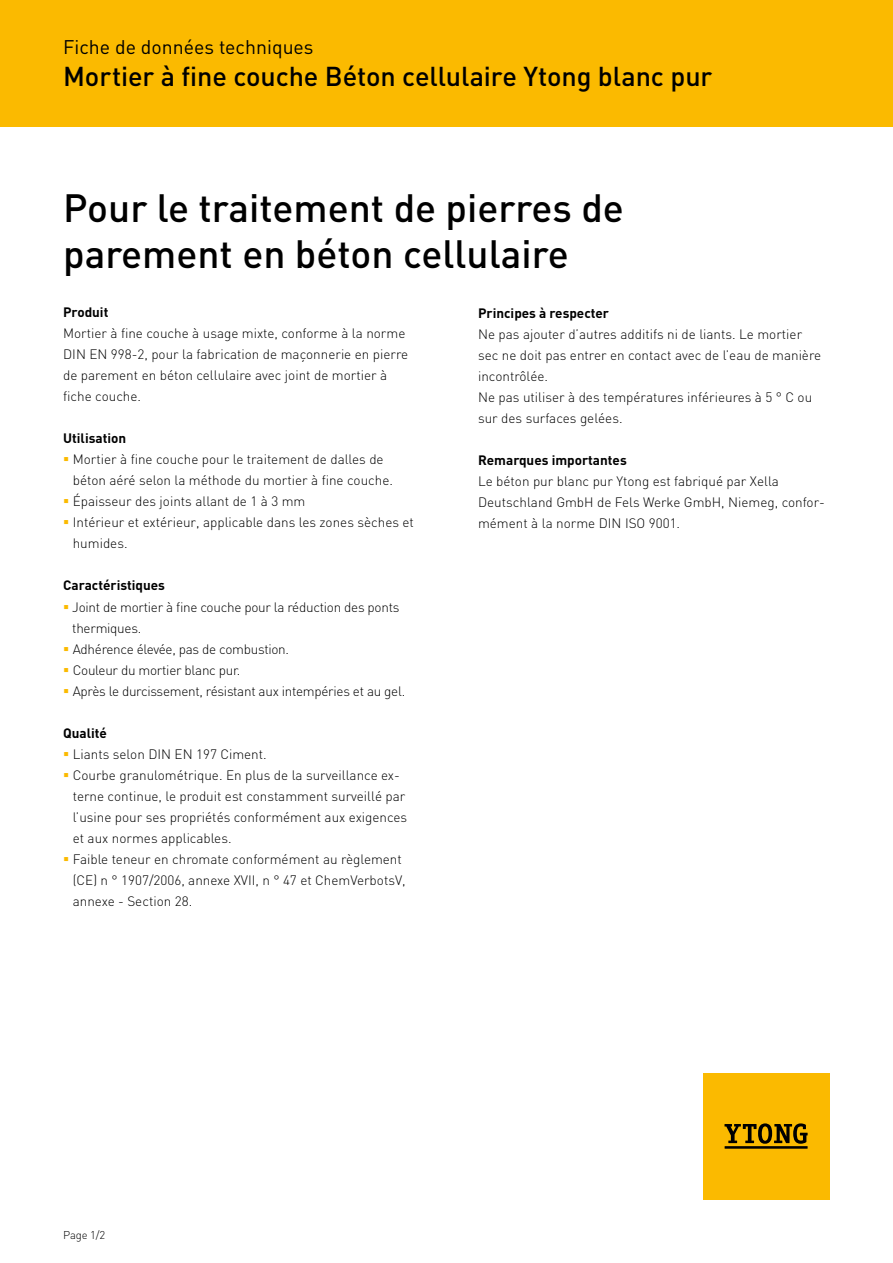
<style>
.page{position:relative;width:893px;height:1263px;background:#fff}
.page>*{position:absolute;margin:0;border:0;box-sizing:border-box;transform-origin:0 0}
.t1{font:500 39px/46.8px "DIN";color:#000}
.t2{font:500 27px "DIN";letter-spacing:-.005em;color:#000}
.t3{font:19.5px "DIN";color:#000}
.t4{font:300 13.5px/21px "DIN";color:#000}
.t5{font:300 13.5px/21px "DIN";letter-spacing:-.02em;color:#000}
.t6{font:700 13.5px "DIN";color:#000}
.t7{font:300 11.25px "DIN";color:#000}
.s1{color:#fbba00}
</style>
<div class="page">
<div style="left:0;top:0;width:893px;height:126px;background:#fbba00"></div>
<div style="left:703px;top:1073px;width:126px;height:126px;background:#fbba00"></div>
<svg style="left:724px;top:1123px;width:84px;height:21px"></svg>
<hr style="left:725px;top:1146px;width:83px;height:3px;background:#000">
<h3 class="t3" style="left:63px;top:35px;width:252px">Fiche de données techniques</h3>
<h2 class="t2" style="left:63px;top:59px;width:651px">Mortier à fine couche Béton cellulaire Ytong blanc pur</h2>
<h1 class="t1" style="left:63px;top:183px;width:562px">Pour le traitement de pierres de parement en béton cellulaire</h1>
<p class="t6" style="left:63px;top:304px;width:47px">Produit</p>
<p class="t4" style="left:63px;top:323px;width:346px">Mortier à fine couche à usage mixte, conforme à la norme DIN EN 998-2, pour la fabrication de maçonnerie en pierre de parement en béton cellulaire avec joint de mortier à fiche couche.</p>
<p class="t6" style="left:63px;top:430px;width:65px">Utilisation</p>
<p class="t4" style="left:73px;top:449px;width:322px;text-indent:-10px"><span class="s1">▪</span> Mortier à fine couche pour le traitement de dalles de béton aéré selon la méthode du mortier à fine couche.</p>
<p class="t4" style="left:63px;top:491px;width:244px"><span class="s1">▪</span> Épaisseur des joints allant de 1 à 3 mm</p>
<p class="t4" style="left:73px;top:512px;width:343px;text-indent:-10px"><span class="s1">▪</span> Intérieur et extérieur, applicable dans les zones sèches et humides.</p>
<p class="t6" style="left:63px;top:577px;width:103px">Caractéristiques</p>
<p class="t5" style="left:72px;top:596px;width:329px;text-indent:-9px"><span class="s1">▪</span> Joint de mortier à fine couche pour la réduction des ponts thermiques.</p>
<p class="t5" style="left:63px;top:638px;width:227px"><span class="s1">▪</span> Adhérence élevée, pas de combustion.</p>
<p class="t5" style="left:63px;top:659px;width:179px"><span class="s1">▪</span> Couleur du mortier blanc pur.</p>
<p class="t5" style="left:63px;top:680px;width:344px"><span class="s1">▪</span> Après le durcissement, résistant aux intempéries et au gel.</p>
<p class="t6" style="left:63px;top:724px;width:45px">Qualité</p>
<p class="t4" style="left:63px;top:743px;width:205px"><span class="s1">▪</span> Liants selon DIN EN 197 Ciment.</p>
<p class="t4" style="left:73px;top:764px;width:336px;text-indent:-10px"><span class="s1">▪</span> Courbe granulométrique. En plus de la surveillance ex&shy;terne continue, le produit est constamment surveillé par l’usine pour ses propriétés conformément aux exigences et aux normes applicables.</p>
<p class="t4" style="left:73px;top:848px;width:334px;text-indent:-10px"><span class="s1">▪</span> Faible teneur en chromate conformément au règlement (CE) n ° 1907/2006, annexe XVII, n ° 47 et ChemVerbotsV, annexe - Section 28.</p>
<p class="t6" style="left:478px;top:304px;width:133px">Principes à respecter</p>
<p class="t4" style="left:478px;top:323px;width:345px">Ne pas ajouter d’autres additifs ni de liants. Le mortier sec ne doit pas entrer en contact avec de l’eau de manière incontrôlée.<br>Ne pas utiliser à des températures inférieures à 5 ° C ou sur des surfaces gelées.</p>
<p class="t6" style="left:478px;top:451px;width:150px">Remarques importantes</p>
<p class="t4" style="left:478px;top:470px;width:348px">Le béton pur blanc pur Ytong est fabriqué par Xella<br>Deutschland GmbH de Fels Werke GmbH, Niemeg, confor&shy;mément à la norme DIN ISO 9001.</p>
<p class="t7" style="left:63px;top:1228px;width:44px">Page 1/2</p>
</div>
